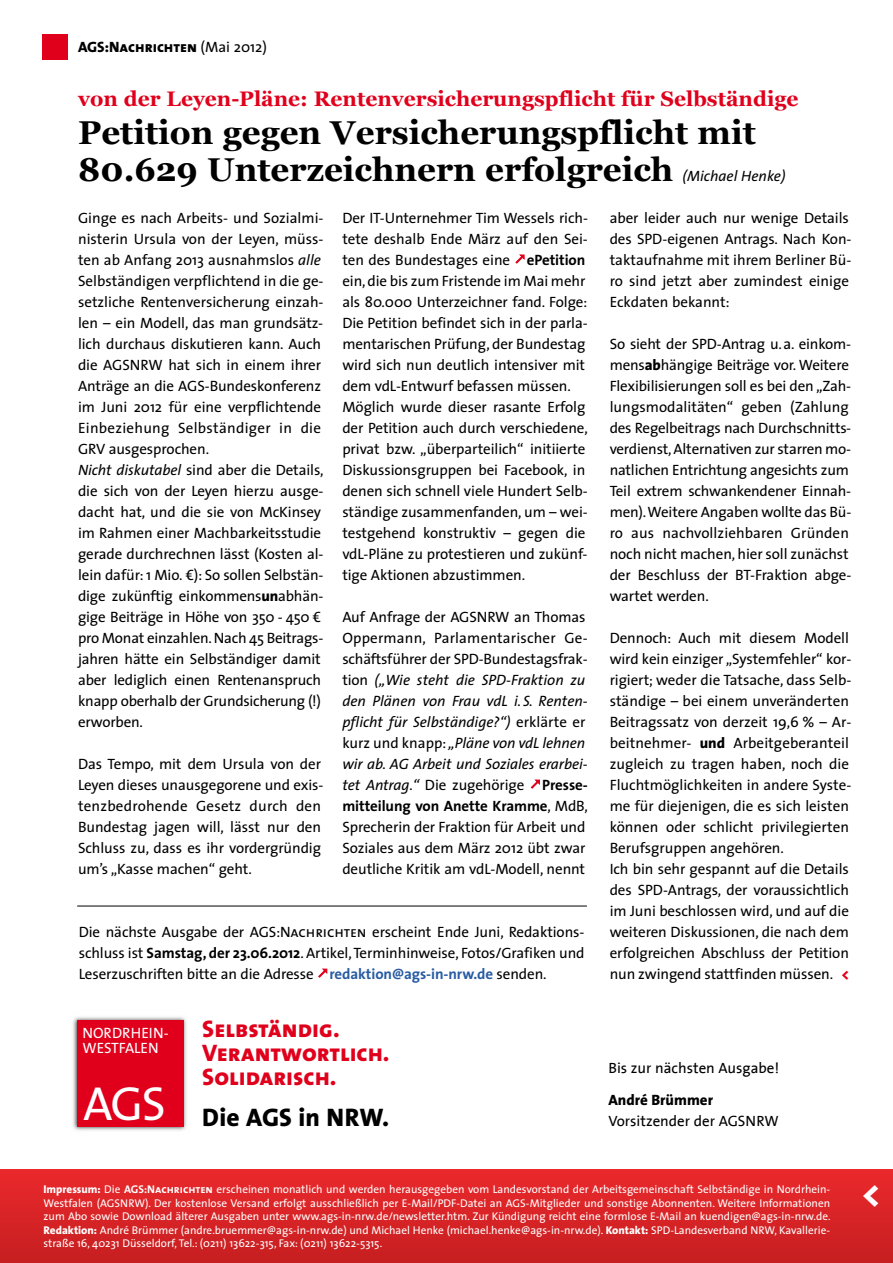
<style>
.page{position:relative;width:893px;height:1263px;background:#fff}
.page>*{position:absolute;margin:0;border:0;box-sizing:border-box;transform-origin:0 0}
.t1{font:48px "The Sans";color:#fff}
.t2{font:800 36px "The Sans";color:#fff}
.t3{font:700 33px/37.5px "Georgia";color:#000}
.t4{font:800 25.5px "The Sans";letter-spacing:.005em;color:#000}
.t5{font:24px/24px "The Sans Extra Bold Caps";color:#e0001c}
.t6{font:700 21px "Georgia";color:#e0001c}
.t7{font:15px/21px "The Sans";letter-spacing:-.005em;color:#000}
.t8{font:15px "SPD2002 The Sans";color:#000}
.t9{font:15px "The Sans Extra Bold Caps";color:#000}
.t10{font:15px/15px "The Sans";color:#fff}
.t11{font:800 15px "The Sans";color:#000}
.t12{font:11.25px/13.5px "The Sans";color:#fff;text-align:justify}
.s1{font-family:"The Sans";font-weight:800}
.s2{font-family:"The Sans"}
.s3{font-family:"The Sans";font-weight:400;font-style:italic;font-size:15px}
.s4{font-style:italic}
.s5{font-weight:800}
.s6{font-weight:700}
.s7{font-weight:800;color:#e0001c}
.s8{font-family:"The Sans Caps"}
.s9{font-weight:700;color:#295ca3}
.s10{font-family:"The Sans Bold Caps"}
</style>
<div class="page">
<div style="left:43px;top:34px;width:25px;height:26px;background:#e0001c"></div>
<div style="left:0;top:1169px;width:893px;height:94px;background:linear-gradient(to bottom,#eb292c,#c61f21)"></div>
<hr style="left:77px;top:906px;width:510px;height:1px;background:#000">
<img style="left:73px;top:1017px;width:114px;height:114px">
<div style="left:77px;top:1020px;width:106px;height:107px;background:#e0001c"></div>
<p class="t9" style="left:78px;top:42px;width:191px"><span class="s1">AGS:</span>Nachrichten <span class="s2">(Mai 2012)</span></p>
<h3 class="t6" style="left:78px;top:87px;width:722px">von der Leyen-Pläne: Rentenversicherungspflicht für Selbständige</h3>
<h3 class="t3" style="left:78px;top:113px;width:709px">Petition gegen Versicherungspflicht mit<br>80.629 Unterzeichnern erfolgreich <span class="s3">(Michael Henke)</span></h3>
<p class="t7" style="left:78px;top:209px;width:247px">Ginge es nach Arbeits- und Sozialmi&shy;nisterin Ursula von der Leyen, müss&shy;ten ab Anfang 2013 ausnahmslos <span class="s4">alle </span>Selbständigen verpflichtend in die ge&shy;setzliche Rentenversicherung einzah&shy;len – ein Modell, das man grundsätz&shy;lich durchaus diskutieren kann. Auch die AGSNRW hat sich in einem ihrer Anträge an die AGS-Bundeskonferenz im Juni 2012 für eine verpflichtende Einbeziehung Selbständiger in die GRV ausgesprochen.<br><span class="s4">Nicht diskutabel</span> sind aber die Details, die sich von der Leyen hierzu ausge&shy;dacht hat, und die sie von McKinsey im Rahmen einer Machbarkeitsstudie gerade durchrechnen lässt (Kosten al&shy;lein dafür: 1 Mio. €): So sollen Selbstän&shy;dige zukünftig einkommens<span class="s5">un</span>abhän&shy;gige Beiträge in Höhe von 350 - 450 € pro Monat einzahlen.Nach 45 Beitrags&shy;jahren hätte ein Selbständiger damit aber lediglich einen Rentenanspruch knapp oberhalb der Grundsicherung (!) erworben.</p>
<p class="t7" style="left:78px;top:755px;width:247px">Das Tempo, mit dem Ursula von der Leyen dieses unausgegorene und exis&shy;tenzbedrohende Gesetz durch den Bundestag jagen will, lässt nur den Schluss zu, dass es ihr vordergründig um’s „Kasse machen“ geht.</p>
<p class="t7" style="left:342px;top:209px;width:247px">Der IT-Unternehmer Tim Wessels rich&shy;tete deshalb Ende März auf den Sei&shy;ten des Bundestages eine <span class="s6">ePetition </span>ein,die bis zum Fristende im Mai mehr als 80.000 Unterzeichner fand. Folge:<br>Die Petition befindet sich in der parla&shy;mentarischen Prüfung, der Bundestag wird sich nun deutlich intensiver mit dem vdL-Entwurf befassen müssen.<br>Möglich wurde dieser rasante Erfolg der Petition auch durch verschiedene, privat bzw. „überparteilich“ initiierte Diskussionsgruppen bei Facebook, in denen sich schnell viele Hundert Selb&shy;ständige zusammenfanden, um – wei&shy;testgehend konstruktiv – gegen die vdL-Pläne zu protestieren und zukünf&shy;tige Aktionen abzustimmen.</p>
<p class="t7" style="left:342px;top:608px;width:247px">Auf Anfrage der AGSNRW an Thomas Oppermann, Parlamentarischer Ge&shy;schäftsführer der SPD-Bundestagsfrak&shy;tion <span class="s4">(„Wie steht die SPD-Fraktion zu den Plänen von Frau vdL i. S. Renten&shy;pflicht für Selbständige?“)</span> erklärte er kurz und knapp: <span class="s4">„Pläne von vdL lehnen wir ab. AG Arbeit und Soziales erarbei&shy;tet Antrag.“</span> Die zugehörige <span class="s6">Presse&shy;mitteilung von Anette Kramme</span>, MdB, Sprecherin der Fraktion für Arbeit und Soziales aus dem März 2012 übt zwar deutliche Kritik am vdL-Modell, nennt</p>
<p class="t7" style="left:610px;top:209px;width:243px">aber leider auch nur wenige Details des SPD-eigenen Antrags. Nach Kon&shy;taktaufnahme mit ihrem Berliner Bü&shy;ro sind jetzt aber zumindest einige<br>Eckdaten bekannt:</p>
<p class="t7" style="left:610px;top:335px;width:243px">So sieht der SPD-Antrag u.a. einkom&shy;mens<span class="s5">ab</span>hängige Beiträge vor. Weitere Flexibilisierungen soll es bei den „Zah&shy;lungsmodalitäten“ geben (Zahlung des Regelbeitrags nach Durchschnitts&shy;verdienst,Alternativen zur starren mo&shy;natlichen Entrichtung angesichts zum Teil extrem schwankendener Einnah&shy;men).Weitere Angaben wollte das Bü&shy;ro aus nachvollziehbaren Gründen noch nicht machen, hier soll zunächst der Beschluss der BT-Fraktion abge&shy;wartet werden.</p>
<p class="t7" style="left:610px;top:629px;width:243px">Dennoch: Auch mit diesem Modell wird kein einziger „Systemfehler“ kor&shy;rigiert; weder die Tatsache, dass Selb&shy;ständige – bei einem unveränderten Beitragssatz von derzeit 19,6 % – Ar&shy;beitnehmer- <span class="s5">und</span> Arbeitgeberanteil zugleich zu tragen haben, noch die Fluchtmöglichkeiten in andere Syste&shy;me für diejenigen, die es sich leisten können oder schlicht privilegierten Berufsgruppen angehören.<br>Ich bin sehr gespannt auf die Details des SPD-Antrags, der voraussichtlich im Juni beschlossen wird, und auf die weiteren Diskussionen, die nach dem erfolgreichen Abschluss der Petition nun zwingend stattfinden müssen. <span class="s7">&lt;</span></p>
<p class="t7" style="left:79px;top:923px;width:507px;text-align:justify">Die nächste Ausgabe der <span class="s8">AGS:Nachrichten</span> erscheint Ende Juni, Redaktions&shy;schluss ist <span class="s6">Samstag, der 23.06.2012</span>. Artikel,Terminhinweise, Fotos/Grafiken und Leserzuschriften bitte an die Adresse <span class="s9">redaktion@ags-in-nrw.de</span> senden.</p>
<p class="t10" style="left:82px;top:1027px;width:88px">NORDRHEIN-<br>WESTFALEN</p>
<h1 class="t1" style="left:83px;top:1084px;width:84px">AGS</h1>
<h3 class="t5" style="left:202px;top:1019px;width:189px">Selbständig.<br>Verantwortlich.<br>Solidarisch.</h3>
<h3 class="t4" style="left:202px;top:1108px;width:188px">Die AGS in NRW.</h3>
<p class="t8" style="left:608px;top:1060px;width:172px">Bis zur nächsten Ausgabe!</p>
<p class="t11" style="left:608px;top:1094px;width:106px">André Brümmer</p>
<p class="t8" style="left:608px;top:1113px;width:172px">Vorsitzender der AGSNRW</p>
<p class="t12" style="left:44px;top:1183px;width:789px"><span class="s5">Impressum:</span> Die <span class="s10">AGS:Nachrichten</span> erscheinen monatlich und werden herausgegeben vom Landesvorstand der Arbeitsgemeinschaft Selbständige in Nordrhein-Westfalen (AGSNRW). Der kostenlose Versand erfolgt ausschließlich per E-Mail/PDF-Datei an AGS-Mitglieder und sonstige Abonnenten. Weitere Informationen zum Abo sowie Download älterer Ausgaben unter www.ags-in-nrw.de/newsletter.htm. Zur Kündigung reicht eine formlose E-Mail an kuendigen@ags-in-nrw.de.<br><span class="s5">Redaktion:</span> André Brümmer (andre.bruemmer@ags-in-nrw.de) und Michael Henke (michael.henke@ags-in-nrw.de). <span class="s5">Kontakt:</span> SPD-Landesverband NRW, Kavallerie&shy;straße 16, 40231 Düsseldorf, Tel.: (0211) 13622-315, Fax: (0211) 13622-5315.</p>
<h2 class="t2" style="left:862px;top:1178px;width:20px">&lt;</h2>
</div>
